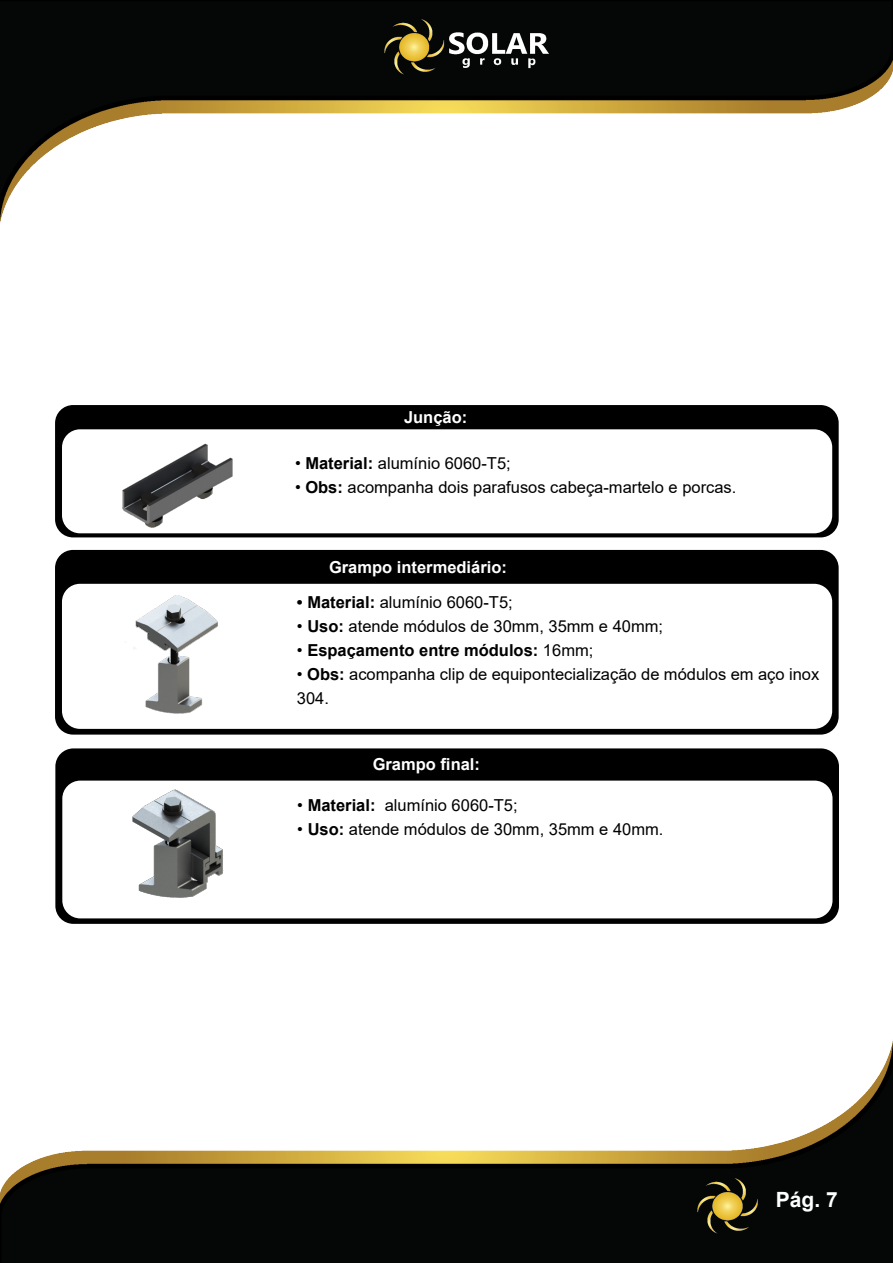
<style>
.page{position:relative;width:893px;height:1263px;background:#fff}
.page>*{position:absolute;margin:0;border:0;box-sizing:border-box;transform-origin:0 0}
.t1{font:700 21px "Arial";color:#fff}
.t2{font:16.5px/24px "Arial";color:#000}
.t3{font:700 16.5px "Arial";color:#fff}
.t4{font:700 16.5px "Arial";color:#000}
.s1{font-weight:700}
.s2{font-weight:400}
</style>
<div class="page">
<img style="left:0;top:0;width:893px;height:1263px">
<img style="left:385px;top:19px;width:164px;height:55px">
<img style="left:697px;top:1178px;width:62px;height:55px">
<div style="left:55px;top:748px;width:784px;height:176px;background:#000;border-radius:18px"></div>
<div style="left:62px;top:781px;width:770px;height:137px;background:#fff;border-radius:18px"></div>
<div style="left:55px;top:550px;width:784px;height:185px;background:#000;border-radius:18px"></div>
<div style="left:62px;top:584px;width:770px;height:145px;background:#fff;border-radius:18px"></div>
<div style="left:55px;top:405px;width:784px;height:132px;background:#000;border-radius:18px"></div>
<div style="left:62px;top:429px;width:770px;height:104px;background:#fff;border-radius:18px"></div>
<img style="left:132px;top:789px;width:92px;height:109px">
<img style="left:122px;top:443px;width:111px;height:85px">
<img style="left:125px;top:595px;width:93px;height:119px">
<p class="t3" style="left:404px;top:406px;width:65px">Junção:</p>
<p class="t2" style="left:295px;top:452px;width:217px">• <span class="s1">Material:</span> alumínio 6060-T5;</p>
<p class="t2" style="left:295px;top:476px;width:443px">• <span class="s1">Obs:</span> acompanha dois parafusos cabeça-martelo e porcas.</p>
<p class="t3" style="left:329px;top:555px;width:179px">Grampo intermediário:</p>
<p class="t2" style="left:297px;top:590px;width:217px"><span class="s1">• Material:</span> alumínio 6060-T5;</p>
<p class="t2" style="left:297px;top:614px;width:368px">• <span class="s1">Uso:</span> atende módulos de 30mm, 35mm e 40mm;</p>
<p class="t4" style="left:297px;top:638px;width:298px"><span class="s2">•</span> Espaçamento entre módulos: <span class="s2">16mm;</span></p>
<p class="t2" style="left:297px;top:662px;width:524px">• <span class="s1">Obs:</span> acompanha clip de equipontecialização de módulos em aço inox<br>304.</p>
<p class="t3" style="left:373px;top:752px;width:109px">Grampo final:</p>
<p class="t2" style="left:297px;top:793px;width:222px">• <span class="s1">Material:</span> alumínio 6060-T5;</p>
<p class="t2" style="left:297px;top:817px;width:368px">• <span class="s1">Uso:</span> atende módulos de 30mm, 35mm e 40mm.</p>
<p class="t1" style="left:776px;top:1185px;width:63px">Pág. 7</p>
</div>
